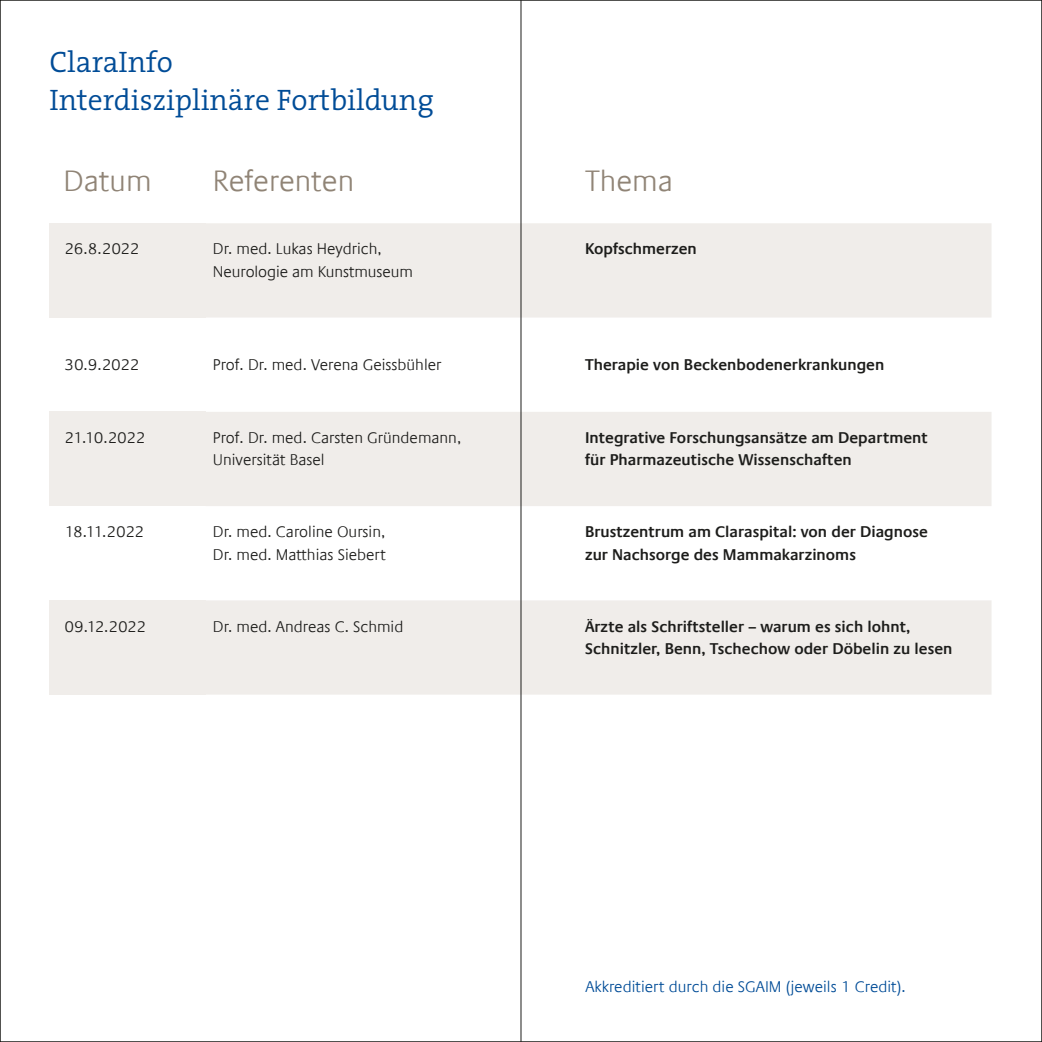
<style>
.page{position:relative;width:1042px;height:1042px;background:#fff}
.page>*{position:absolute;margin:0;border:0;box-sizing:border-box;transform-origin:0 0}
.t1{font:300 29.75px/38.5px "The Serif";color:#004c97}
.t2{font:300 29.75px "Praxis Com";color:#908476}
.t3{font:600 15.75px/22.4px "Praxis Com";color:#1d1d1b}
.t4{font:300 15.75px/22.4px "Praxis Com";color:#1d1d1b}
.t5{font:300 15.75px "Praxis Com";color:#004c97}
</style>
<div class="page">
<div style="left:50px;top:223px;width:156px;height:94px;background:#f0edea"></div>
<div style="left:206px;top:223px;width:785px;height:94px;background:#f0edea"></div>
<div style="left:50px;top:412px;width:156px;height:94px;background:#f0edea"></div>
<div style="left:206px;top:412px;width:785px;height:94px;background:#f0edea"></div>
<div style="left:50px;top:600px;width:156px;height:94px;background:#f0edea"></div>
<div style="left:206px;top:600px;width:785px;height:94px;background:#f0edea"></div>
<hr style="left:521px;top:0;width:1px;height:1042px;background:#1d1d1b">
<h1 class="t1" style="left:49px;top:42px;width:386px">ClaraInfo<br>Interdisziplinäre Fortbildung</h1>
<h1 class="t2" style="left:63px;top:164px;width:90px">Datum</h1>
<h1 class="t2" style="left:213px;top:164px;width:143px">Referenten</h1>
<h1 class="t2" style="left:585px;top:164px;width:89px">Thema</h1>
<p class="t4" style="left:64px;top:238px;width:77px">26.8.2022</p>
<p class="t4" style="left:213px;top:238px;width:202px">Dr. med. Lukas Heydrich,<br>Neurologie am Kunstmuseum</p>
<p class="t3" style="left:585px;top:238px;width:113px">Kopfschmerzen</p>
<p class="t4" style="left:64px;top:354px;width:76px">30.9.2022</p>
<p class="t4" style="left:213px;top:354px;width:230px">Prof. Dr. med. Verena Geissbühler</p>
<p class="t3" style="left:585px;top:354px;width:301px">Therapie von Beckenbodenerkrankungen</p>
<p class="t4" style="left:64px;top:427px;width:82px">21.10.2022</p>
<p class="t4" style="left:213px;top:427px;width:250px">Prof. Dr. med. Carsten Gründemann,<br>Universität Basel</p>
<p class="t3" style="left:585px;top:426px;width:344px">Integrative Forschungsansätze am Department für Pharmazeutische Wissenschaften</p>
<p class="t4" style="left:64px;top:521px;width:81px">18.11.2022</p>
<p class="t4" style="left:213px;top:521px;width:174px">Dr. med. Caroline Oursin,<br>Dr. med. Matthias Siebert</p>
<p class="t3" style="left:585px;top:521px;width:344px">Brustzentrum am Claraspital: von der Diagnose zur Nachsorge des Mammakarzinoms</p>
<p class="t4" style="left:64px;top:615px;width:83px">09.12.2022</p>
<p class="t4" style="left:213px;top:615px;width:192px">Dr. med. Andreas C. Schmid</p>
<p class="t3" style="left:585px;top:615px;width:369px">Ärzte als Schriftsteller – warum es sich lohnt,<br>Schnitzler, Benn, Tschechow oder Döbelin zu lesen</p>
<p class="t5" style="left:585px;top:978px;width:322px">Akkreditiert durch die SGAIM (jeweils 1 Credit).</p>
</div>
